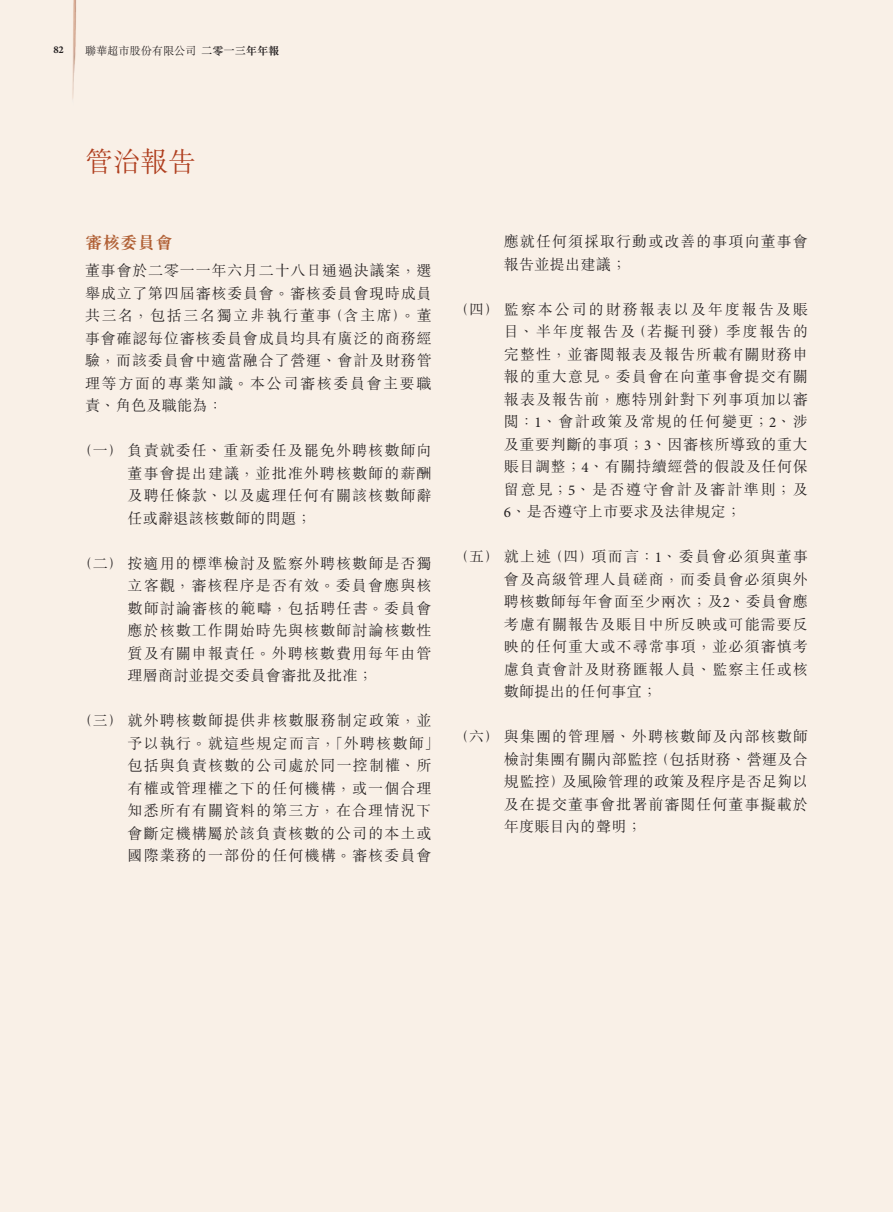
<style>
.page{position:relative;width:893px;height:1212px;background:#f9f0e7}
.page>*{position:absolute;margin:0;border:0;box-sizing:border-box;transform-origin:0 0}
.t1{font:300 27.75px "M Sung HK";color:#af3e1e}
.t2{font:700 17.25px "M Sung HK";letter-spacing:.02em;color:#b05f34}
.t3{font:300 15px/22.5px "M Sung HK";letter-spacing:.075em;color:#231f20;text-align:justify}
.t4{font:300 11.25px "M Sung HK";letter-spacing:-.01em;color:#231f20}
.t5{font:700 10.5px "Minion Pro";color:#231f20}
.s1{font-weight:700}
.s2{font-family:"Minion Pro";font-weight:400}
</style>
<div class="page">
<img style="left:72px;top:0;width:4px;height:99px">
<p class="t5" style="left:53px;top:43px;width:12px">82</p>
<p class="t4" style="left:85px;top:43px;width:196px">聯華超市股份有限公司 <span class="s1">二零一三年年報</span></p>
<h1 class="t1" style="left:85px;top:143px;width:112px">管治報告</h1>
<p class="t2" style="left:85px;top:231px;width:89px">審核委員會</p>
<p class="t3" style="left:85px;top:259px;width:348px">董事會於二零一一年六月二十八日通過決議案，選舉成立了第四屆審核委員會。審核委員會現時成員共三名，包括三名獨立非執行董事（含主席）。董事會確認每位審核委員會成員均具有廣泛的商務經驗，而該委員會中適當融合了營運、會計及財務管理等方面的專業知識。本公司審核委員會主要職責、角色及職能為：</p>
<p class="t3" style="left:128px;top:439px;width:305px;text-indent:-50px">（一）負責就委任、重新委任及罷免外聘核數師向董事會提出建議，並批准外聘核數師的薪酬及聘任條款、以及處理任何有關該核數師辭任或辭退該核數師的問題；</p>
<p class="t3" style="left:128px;top:551px;width:305px;text-indent:-50px">（二）按適用的標準檢討及監察外聘核數師是否獨立客觀，審核程序是否有效。委員會應與核數師討論審核的範疇，包括聘任書。委員會應於核數工作開始時先與核數師討論核數性質及有關申報責任。外聘核數費用每年由管理層商討並提交委員會審批及批准；</p>
<p class="t3" style="left:128px;top:709px;width:313px;text-align:left;text-indent:-50px">（三）就外聘核數師提供非核數服務制定政策，並予以執行。就這些規定而言，「外聘核數師」包括與負責核數的公司處於同一控制權、所有權或管理權之下的任何機構，或一個合理知悉所有有關資料的第三方，在合理情況下會斷定機構屬於該負責核數的公司的本土或國際業務的一部份的任何機構。審核委員會</p>
<p class="t3" style="left:504px;top:230px;width:305px">應就任何須採取行動或改善的事項向董事會報告並提出建議；</p>
<p class="t3" style="left:504px;top:297px;width:306px;text-indent:-50px">（四）監察本公司的財務報表以及年度報告及賬目、半年度報告及（若擬刊發）季度報告的完整性，並審閱報表及報告所載有關財務申報的重大意見。委員會在向董事會提交有關報表及報告前，應特別針對下列事項加以審閱：<span class="s2">1</span>、會計政策及常規的任何變更；<span class="s2">2</span>、涉及重要判斷的事項；<span class="s2">3</span>、因審核所導致的重大賬目調整；<span class="s2">4</span>、有關持續經營的假設及任何保留意見；<span class="s2">5</span>、是否遵守會計及審計準則；及<span class="s2">6</span>、是否遵守上市要求及法律規定；</p>
<p class="t3" style="left:504px;top:545px;width:306px;text-indent:-50px">（五）就上述（四）項而言：<span class="s2">1</span>、委員會必須與董事會及高級管理人員磋商，而委員會必須與外聘核數師每年會面至少兩次；及<span class="s2">2</span>、委員會應考慮有關報告及賬目中所反映或可能需要反映的任何重大或不尋常事項，並必須審慎考慮負責會計及財務匯報人員、監察主任或核數師提出的任何事宜；</p>
<p class="t3" style="left:504px;top:725px;width:306px;text-indent:-50px">（六）與集團的管理層、外聘核數師及內部核數師檢討集團有關內部監控（包括財務、營運及合規監控）及風險管理的政策及程序是否足夠以及在提交董事會批署前審閱任何董事擬載於年度賬目內的聲明；</p>
</div>
